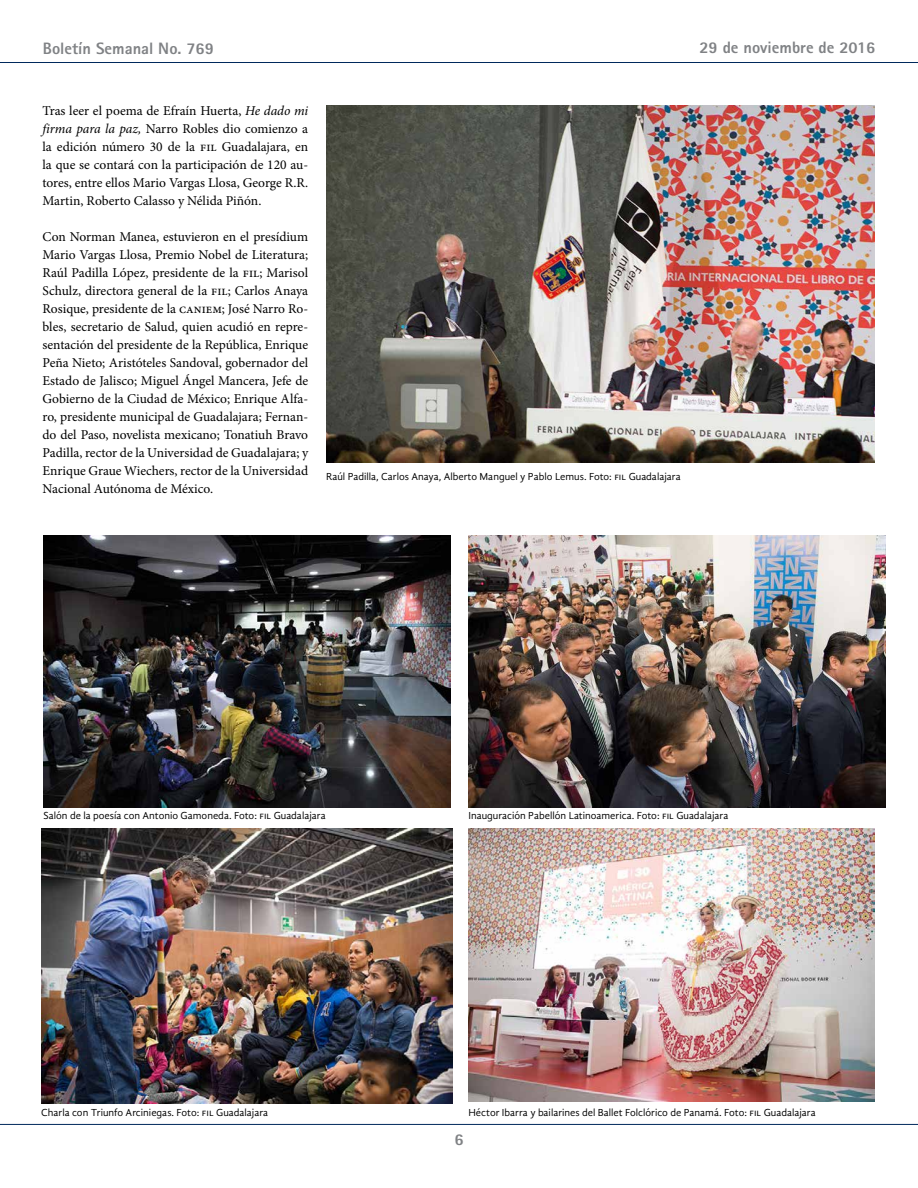
<style>
.page{position:relative;width:918px;height:1188px;background:#fff}
.page>*{position:absolute;margin:0;border:0;box-sizing:border-box;transform-origin:0 0}
.t1{font:800 16.5px "Rotis Sans Serif";color:#808285}
.t2{font:13.5px/18px "Minion Pro";letter-spacing:-.01em;color:#000;text-align:justify}
.t3{font:10.5px "Gandhi Sans";color:#000}
.s1{font-style:italic}
</style>
<div class="page">
<hr style="left:0;top:62px;width:918px;height:1px;background:#00295c">
<hr style="left:0;top:1124px;width:918px;height:1px;background:#00295c">
<img style="left:468px;top:829px;width:406px;height:273px">
<img style="left:44px;top:536px;width:406px;height:271px">
<img style="left:41px;top:829px;width:412px;height:274px">
<img style="left:326px;top:106px;width:549px;height:356px">
<img style="left:468px;top:536px;width:417px;height:271px">
<p class="t1" style="left:43px;top:38px;width:173px">Boletín Semanal No. 769</p>
<p class="t1" style="left:699px;top:37px;width:178px">29 de noviembre de 2016</p>
<p class="t2" style="left:43px;top:102px;width:267px">Tras leer el poema de Efraín Huerta, <span class="s1">He dado mi firma para la paz,</span> Narro Robles dio comienzo a la edición número 30 de la fil Guadalajara, en la que se contará con la participación de 120 au&shy;tores, entre ellos Mario Vargas Llosa, George R.R.<br>Martin, Roberto Calasso y Nélida Piñón.</p>
<p class="t2" style="left:43px;top:228px;width:267px">Con Norman Manea, estuvieron en el presídium Mario Vargas Llosa, Premio Nobel de Literatura; Raúl Padilla López, presidente de la fil; Marisol Schulz, directora general de la fil; Carlos Anaya Rosique, presidente de la caniem; José Narro Ro&shy;bles, secretario de Salud, quien acudió en repre&shy;sentación del presidente de la República, Enrique Peña Nieto; Aristóteles Sandoval, gobernador del Estado de Jalisco; Miguel Ángel Mancera, Jefe de Gobierno de la Ciudad de México; Enrique Alfa&shy;ro, presidente municipal de Guadalajara; Fernan&shy;do del Paso, novelista mexicano; Tonatiuh Bravo Padilla, rector de la Universidad de Guadalajara; y Enrique Graue Wiechers, rector de la Universidad Nacional Autónoma de México.</p>
<p class="t3" style="left:326px;top:471px;width:356px">Raúl Padilla, Carlos Anaya, Alberto Manguel y Pablo Lemus. Foto: fil Guadalajara</p>
<p class="t3" style="left:44px;top:810px;width:284px">Salón de la poesía con Antonio Gamoneda. Foto: fil Guadalajara</p>
<p class="t3" style="left:41px;top:1107px;width:229px">Charla con Triunfo Arciniegas. Foto: fil Guadalajara</p>
<p class="t3" style="left:468px;top:810px;width:262px">Inauguración Pabellón Latinoamerica. Foto: fil Guadalajara</p>
<p class="t3" style="left:468px;top:1107px;width:349px">Héctor Ibarra y bailarines del Ballet Folclórico de Panamá. Foto: fil Guadalajara</p>
<p class="t1" style="left:455px;top:1129px;width:11px">6</p>
</div>
